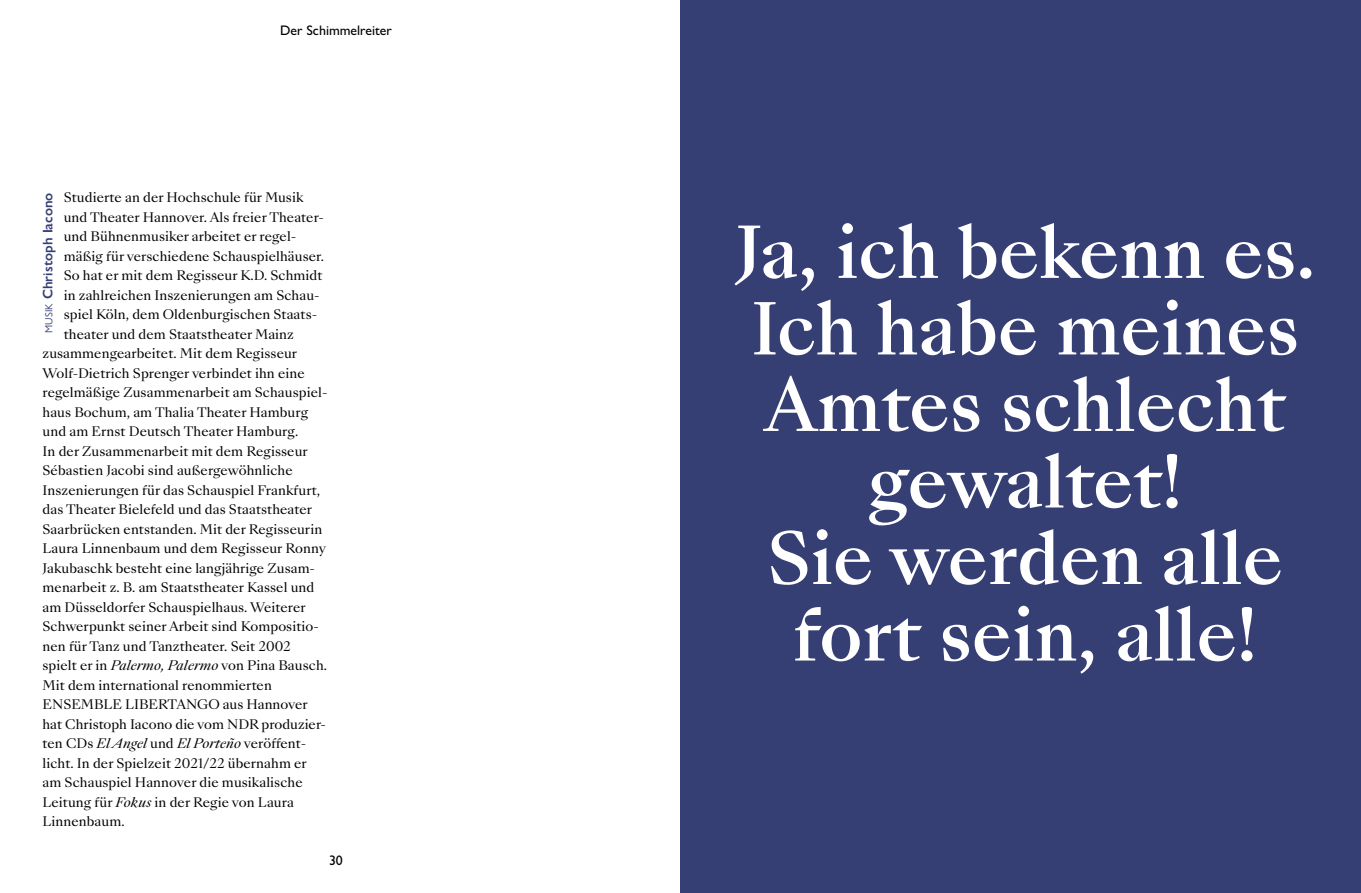
<style>
.page{position:relative;width:1361px;height:893px;background:#fff}
.page>*{position:absolute;margin:0;border:0;box-sizing:border-box;transform-origin:0 0}
.t1{font:500 69px/76.5px "Sang Bleu Kingdom";color:#fff;text-align:center}
.t2{font:600 13.8px "Gill Sans Nova";letter-spacing:.005em;color:#363f73}
.t3{font:500 13.8px "Gill Sans Nova";color:#000}
.t4{font:12.75px "Sang Bleu Kingdom";letter-spacing:.005em;color:#000}
.s1{font-style:italic}
.s2{font-weight:400;font-size:10.5px}
</style>
<div class="page">
<div style="left:680px;top:0;width:681px;height:893px;background:#363f73"></div>
<p class="t3" style="left:280px;top:22px;width:113px">Der Schimmelreiter</p>
<p class="t4" style="left:64px;top:189px;width:241px">Studierte an der Hochschule für Musik</p>
<p class="t4" style="left:64px;top:208px;width:260px">und Theater Hannover. Als freier Theater-</p>
<p class="t4" style="left:64px;top:228px;width:234px">und Bühnenmusiker arbeitet er regel-</p>
<p class="t4" style="left:64px;top:247px;width:262px">mäßig für verschiedene Schauspielhäuser.</p>
<p class="t4" style="left:64px;top:267px;width:260px">So hat er mit dem Regisseur K.D. Schmidt</p>
<p class="t4" style="left:64px;top:286px;width:257px">in zahlreichen Inszenierungen am Schau-</p>
<p class="t4" style="left:64px;top:306px;width:255px">spiel Köln, dem Oldenburgischen Staats-</p>
<p class="t4" style="left:64px;top:325px;width:232px">theater und dem Staatstheater Mainz</p>
<p class="t4" style="left:43px;top:345px;width:256px">zusammengearbeitet. Mit dem Regisseur</p>
<p class="t4" style="left:43px;top:364px;width:264px">Wolf-Dietrich Sprenger verbindet ihn eine</p>
<p class="t4" style="left:43px;top:384px;width:286px">regelmäßige Zusammenarbeit am Schauspiel-</p>
<p class="t4" style="left:43px;top:403px;width:267px">haus Bochum, am Thalia Theater Hamburg</p>
<p class="t4" style="left:43px;top:423px;width:257px">und am Ernst Deutsch Theater Hamburg.</p>
<p class="t4" style="left:43px;top:442px;width:267px">In der Zusammenarbeit mit dem Regisseur</p>
<p class="t4" style="left:43px;top:462px;width:252px">Sébastien Jacobi sind außergewöhnliche</p>
<p class="t4" style="left:43px;top:481px;width:279px">Inszenierungen für das Schauspiel Frankfurt,</p>
<p class="t4" style="left:43px;top:501px;width:271px">das Theater Bielefeld und das Staatstheater</p>
<p class="t4" style="left:43px;top:520px;width:281px">Saarbrücken entstanden. Mit der Regisseurin</p>
<p class="t4" style="left:43px;top:540px;width:285px">Laura Linnenbaum und dem Regisseur Ronny</p>
<p class="t4" style="left:43px;top:559px;width:274px">Jakubaschk besteht eine langjährige Zusam-</p>
<p class="t4" style="left:43px;top:579px;width:273px">menarbeit z. B. am Staatstheater Kassel und</p>
<p class="t4" style="left:43px;top:598px;width:265px">am Düsseldorfer Schauspielhaus. Weiterer</p>
<p class="t4" style="left:43px;top:618px;width:278px">Schwerpunkt seiner Arbeit sind Kompositio-</p>
<p class="t4" style="left:43px;top:637px;width:250px">nen für Tanz und Tanztheater. Seit 2002</p>
<p class="t4" style="left:43px;top:657px;width:286px">spielt er in <span class="s1">Palermo, Palermo</span> von Pina Bausch.</p>
<p class="t4" style="left:43px;top:676px;width:231px">Mit dem international renommierten</p>
<p class="t4" style="left:43px;top:696px;width:267px">ENSEMBLE LIBERTANGO aus Hannover</p>
<p class="t4" style="left:43px;top:715px;width:285px">hat Christoph Iacono die vom NDR produzier-</p>
<p class="t4" style="left:43px;top:735px;width:265px">ten CDs <span class="s1">El Angel</span> und <span class="s1">El Porteño</span> veröffent-</p>
<p class="t4" style="left:43px;top:754px;width:266px">licht. In der Spielzeit 2021/22 übernahm er</p>
<p class="t4" style="left:43px;top:774px;width:262px">am Schauspiel Hannover die musikalische</p>
<p class="t4" style="left:43px;top:793px;width:253px">Leitung für <span class="s1">Fokus</span> in der Regie von Laura</p>
<p class="t4" style="left:43px;top:813px;width:84px">Linnenbaum.</p>
<p class="t2" style="left:39px;top:333px;width:142px;rotate:-90deg"><span class="s2">MUSIK</span> Christoph Iacono</p>
<p class="t3" style="left:329px;top:852px;width:15px">30</p>
<h1 class="t1" style="left:735px;top:217px;width:582px">Ja, ich bekenn es.<br>Ich habe meines<br>Amtes schlecht gewaltet!<br>Sie werden alle fort sein, alle!</h1>
</div>
